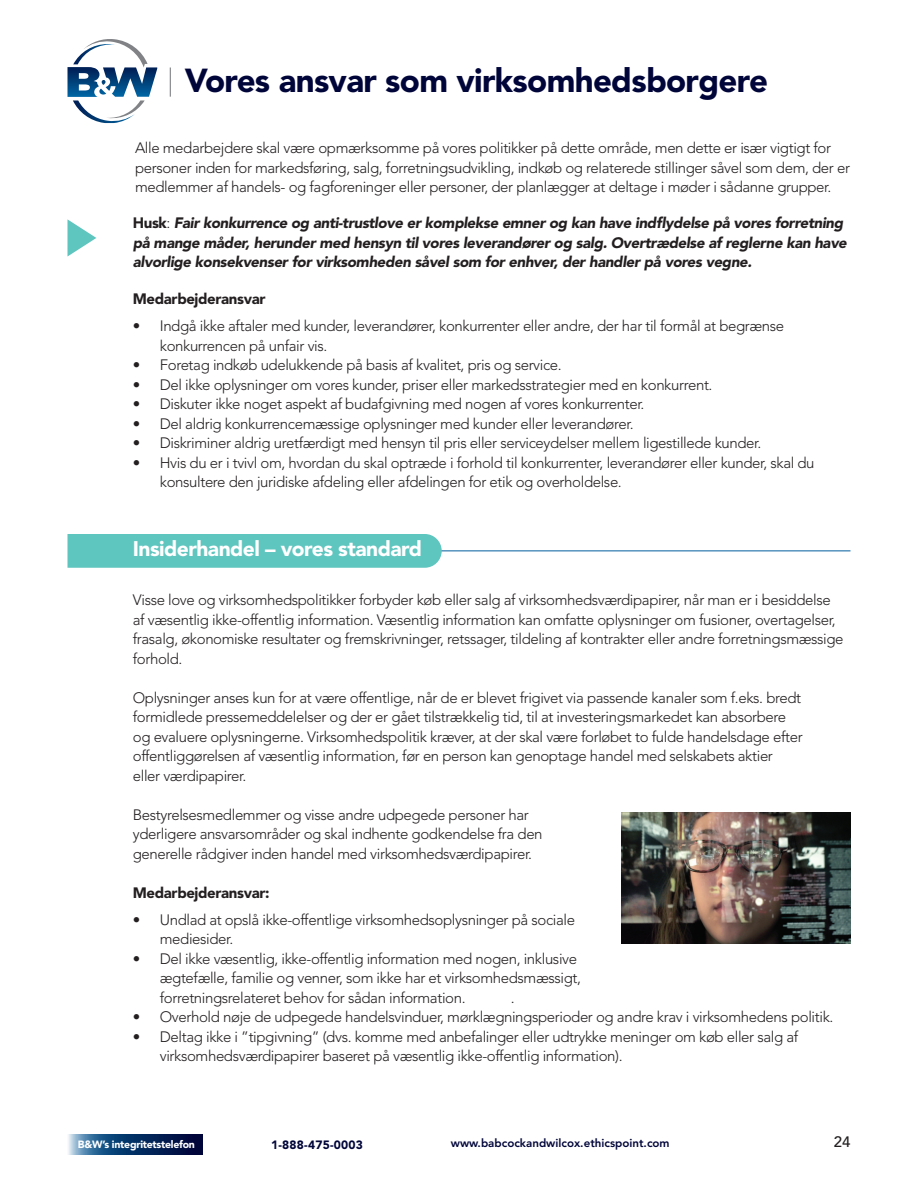
<style>
.page{position:relative;width:918px;height:1188px;background:#fff}
.page>*{position:absolute;margin:0;border:0;box-sizing:border-box;transform-origin:0 0}
.t1{font:900 33px "Avenir LT Std";letter-spacing:-.02em;color:#000539}
.H_2{font:900 21px "Avenir LT Std";letter-spacing:-.025em;color:#fff}
.t2{font:300 15px/19.5px "Avenir LT Std";letter-spacing:-.025em;color:#231f20}
.t3{font:italic 900 15px/19.5px "Avenir LT Std";letter-spacing:-.025em;color:#231f20}
.t4{font:900 15px "Avenir LT Std";letter-spacing:-.025em;color:#231f20}
.t5{font:500 15px "Avenir LT Std";color:#231f20}
.t6{font:900 12px "Avenir LT Std";letter-spacing:.02em;color:#000539}
.t7{font:800 11.55px "Avenir LT Std";color:#000539}
.t8{font:900 10.5px "Avenir LT Std";letter-spacing:-.025em;color:#fff}
.s1{font-style:normal}
.s2{font-weight:300;font-style:normal}
</style>
<div class="page">
<svg style="left:68px;top:1134px;width:134px;height:20px;background:#1c4071"></svg>
<hr style="left:108px;top:550px;width:742px;height:1px;background:#005c9c">
<div style="left:68px;top:534px;width:374px;height:34px;background:#5fc5bf"></div>
<svg style="left:170px;top:68px;width:1px;height:29px"></svg>
<svg style="left:68px;top:39px;width:89px;height:84px"></svg>
<svg style="left:67px;top:219px;width:29px;height:37px"></svg>
<img style="left:621px;top:813px;width:229px;height:130px">
<p class="t1" style="left:185px;top:61px;width:585px">Vores ansvar som virksomhedsborgere</p>
<p class="t2" style="left:135px;top:138px;width:717px">Alle medarbejdere skal være opmærksomme på vores politikker på dette område, men dette er især vigtigt for personer inden for markedsføring, salg, forretningsudvikling, indkøb og relaterede stillinger såvel som dem, der er medlemmer af handels- og fagforeninger eller personer, der planlægger at deltage i møder i sådanne grupper.</p>
<p class="t3" style="left:133px;top:213px;width:716px"><span class="s1">Husk</span><span class="s2">:</span> Fair konkurrence og anti-trustlove er komplekse emner og kan have indflydelse på vores forretning på mange måder, herunder med hensyn til vores leverandører og salg. Overtrædelse af reglerne kan have alvorlige konsekvenser for virksomheden såvel som for enhver, der handler på vores vegne.</p>
<p class="t4" style="left:133px;top:290px;width:134px">Medarbejderansvar</p>
<p class="t2" style="left:160px;top:316px;width:626px;text-indent:-27px">• Indgå ikke aftaler med kunder, leverandører, konkurrenter eller andre, der har til formål at begrænse konkurrencen på unfair vis.</p>
<p class="t2" style="left:133px;top:355px;width:430px">• Foretag indkøb udelukkende på basis af kvalitet, pris og service.</p>
<p class="t2" style="left:133px;top:375px;width:581px">• Del ikke oplysninger om vores kunder, priser eller markedsstrategier med en konkurrent.</p>
<p class="t2" style="left:133px;top:394px;width:513px">• Diskuter ikke noget aspekt af budafgivning med nogen af vores konkurrenter.</p>
<p class="t2" style="left:133px;top:414px;width:502px">• Del aldrig konkurrencemæssige oplysninger med kunder eller leverandører.</p>
<p class="t2" style="left:133px;top:433px;width:630px">• Diskriminer aldrig uretfærdigt med hensyn til pris eller serviceydelser mellem ligestillede kunder.</p>
<p class="t2" style="left:160px;top:453px;width:656px;text-indent:-27px">• Hvis du er i tvivl om, hvordan du skal optræde i forhold til konkurrenter, leverandører eller kunder, skal du konsultere den juridiske afdeling eller afdelingen for etik og overholdelse.</p>
<p class="H_2" style="left:133px;top:536px;width:291px">Insiderhandel – vores standard</p>
<p class="t2" style="left:133px;top:590px;width:712px">Visse love og virksomhedspolitikker forbyder køb eller salg af virksomhedsværdipapirer, når man er i besiddelse af væsentlig ikke-offentlig information. Væsentlig information kan omfatte oplysninger om fusioner, overtagelser, frasalg, økonomiske resultater og fremskrivninger, retssager, tildeling af kontrakter eller andre forretningsmæssige forhold.</p>
<p class="t2" style="left:133px;top:688px;width:671px">Oplysninger anses kun for at være offentlige, når de er blevet frigivet via passende kanaler som f.eks. bredt formidlede pressemeddelelser og der er gået tilstrækkelig tid, til at investeringsmarkedet kan absorbere og evaluere oplysningerne. Virksomhedspolitik kræver, at der skal være forløbet to fulde handelsdage efter offentliggørelsen af væsentlig information, før en person kan genoptage handel med selskabets aktier</p>
<p class="t2" style="left:133px;top:766px;width:115px">eller værdipapirer.</p>
<p class="t2" style="left:133px;top:805px;width:411px">Bestyrelsesmedlemmer og visse andre udpegede personer har yderligere ansvarsområder og skal indhente godkendelse fra den generelle rådgiver inden handel med virksomhedsværdipapirer.</p>
<p class="t4" style="left:133px;top:884px;width:138px">Medarbejderansvar:</p>
<p class="t2" style="left:160px;top:910px;width:417px;text-indent:-27px">• Undlad at opslå ikke-offentlige virksomhedsoplysninger på sociale mediesider.</p>
<p class="t2" style="left:160px;top:949px;width:423px;text-indent:-27px">• Del ikke væsentlig, ikke-offentlig information med nogen, inklusive ægtefælle, familie og venner, som ikke har et virksomhedsmæssigt, forretningsrelateret behov for sådan information.</p>
<p class="t2" style="left:511px;top:988px;width:5px">.</p>
<p class="t2" style="left:133px;top:1007px;width:702px">• Overhold nøje de udpegede handelsvinduer, mørklægningsperioder og andre krav i virksomhedens politik.</p>
<p class="t2" style="left:160px;top:1027px;width:640px;text-indent:-27px">• Deltag ikke i ”tipgivning” (dvs. komme med anbefalinger eller udtrykke meninger om køb eller salg af virksomhedsværdipapirer baseret på væsentlig ikke-offentlig information).</p>
<p class="t8" style="left:78px;top:1138px;width:119px">B&amp;W’s integritetstelefon</p>
<p class="t6" style="left:271px;top:1137px;width:93px">1-888-475-0003</p>
<p class="t7" style="left:451px;top:1136px;width:220px">www.babcockandwilcox.ethicspoint.com</p>
<p class="t5" style="left:834px;top:1134px;width:18px">24</p>
</div>
